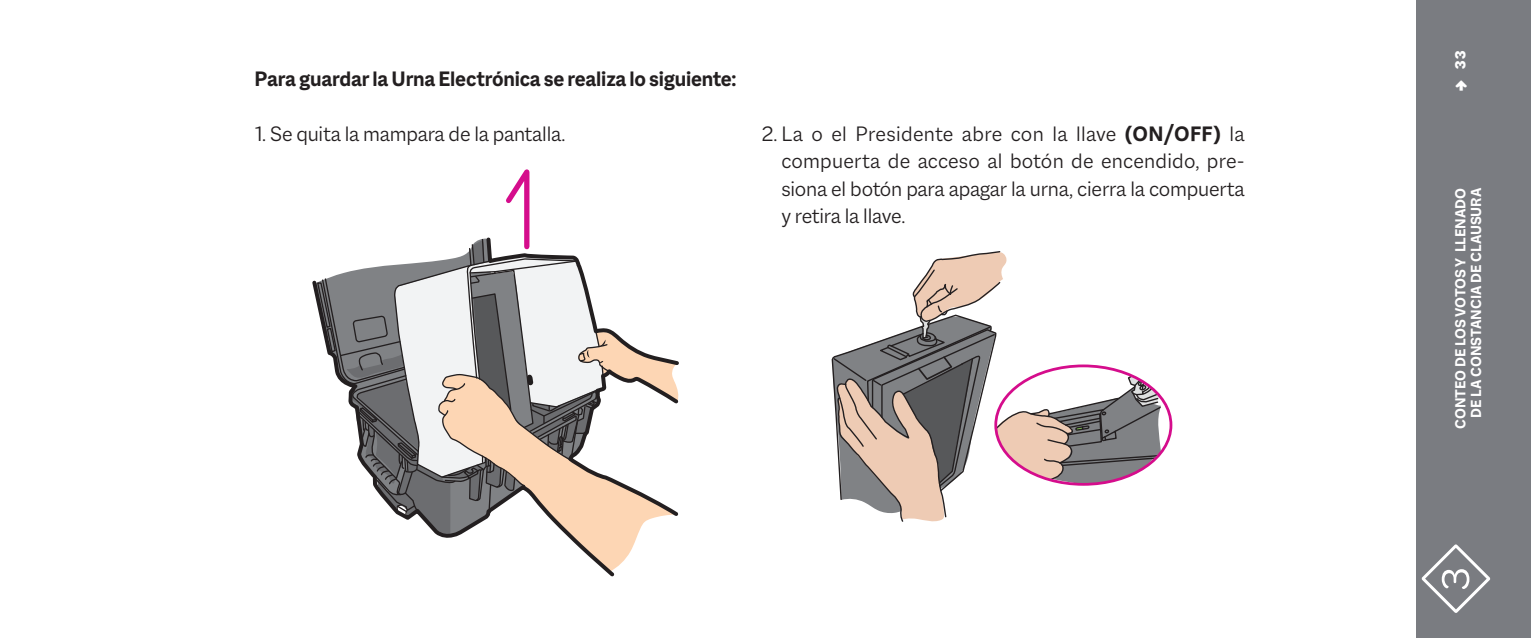
<style>
.page{position:relative;width:1531px;height:638px;background:#fff}
.page>*{position:absolute;margin:0;border:0;box-sizing:border-box;transform-origin:0 0}
.t1{font:300 77.4px "Omnes";color:#fff}
.Cuerpo_de_texto{font:300 22.5px/27.2px "Macklin Sans";letter-spacing:-.01em;color:#231f20;text-align:justify}
.Cuerpo_de_texto-2{font:700 22.5px "Macklin Sans";letter-spacing:-.01em;color:#231f20}
.t2{font:700 18px "Omnes";color:#fff}
.t3{font:700 15.75px/15.8px "Macklin Sans";color:#fff;text-align:right}
.t4{font:800 15.75px "Macklin Sans";color:#fff}
.s1{font-weight:700}
</style>
<div class="page">
<div style="left:1416px;top:0;width:115px;height:638px;background:#7a7c81"></div>
<svg style="left:618px;top:534px;width:20px;height:32px"></svg>
<svg style="left:312px;top:280px;width:306px;height:297px"></svg>
<svg style="left:316px;top:169px;width:363px;height:365px"></svg>
<svg style="left:831px;top:251px;width:331px;height:271px"></svg>
<div style="left:994px;top:364px;width:178px;height:122px;border:3px solid #d50d8c;border-radius:50%"></div>
<p class="Cuerpo_de_texto-2" style="left:254px;top:66px;width:483px">Para guardar la Urna Electrónica se realiza lo siguiente:</p>
<p class="Cuerpo_de_texto" style="left:254px;top:120px;width:313px">1. Se quita la mampara de la pantalla.</p>
<p class="Cuerpo_de_texto" style="left:781px;top:120px;width:465px;text-indent:-19px">2. La o el Presidente abre con la llave <span class="s1">(ON/OFF)</span> la compuerta de acceso al botón de encendido, pre&shy;siona el botón para apagar la urna, cierra la compuerta y retira la llave.</p>
<p class="t4" style="left:1451px;top:70px;width:22px;rotate:-90deg">33</p>
<p class="t2" style="left:1447px;top:91px;width:12px;rotate:-90deg">•</p>
<p class="t3" style="left:1452px;top:429px;width:242px;rotate:-90deg">CONTEO DE LOS VOTOS Y LLENADO<br>DE LA CONSTANCIA DE CLAUSURA</p>
<h1 class="t1" style="left:1404px;top:608px;width:71px;rotate:-90deg">3</h1>
</div>
